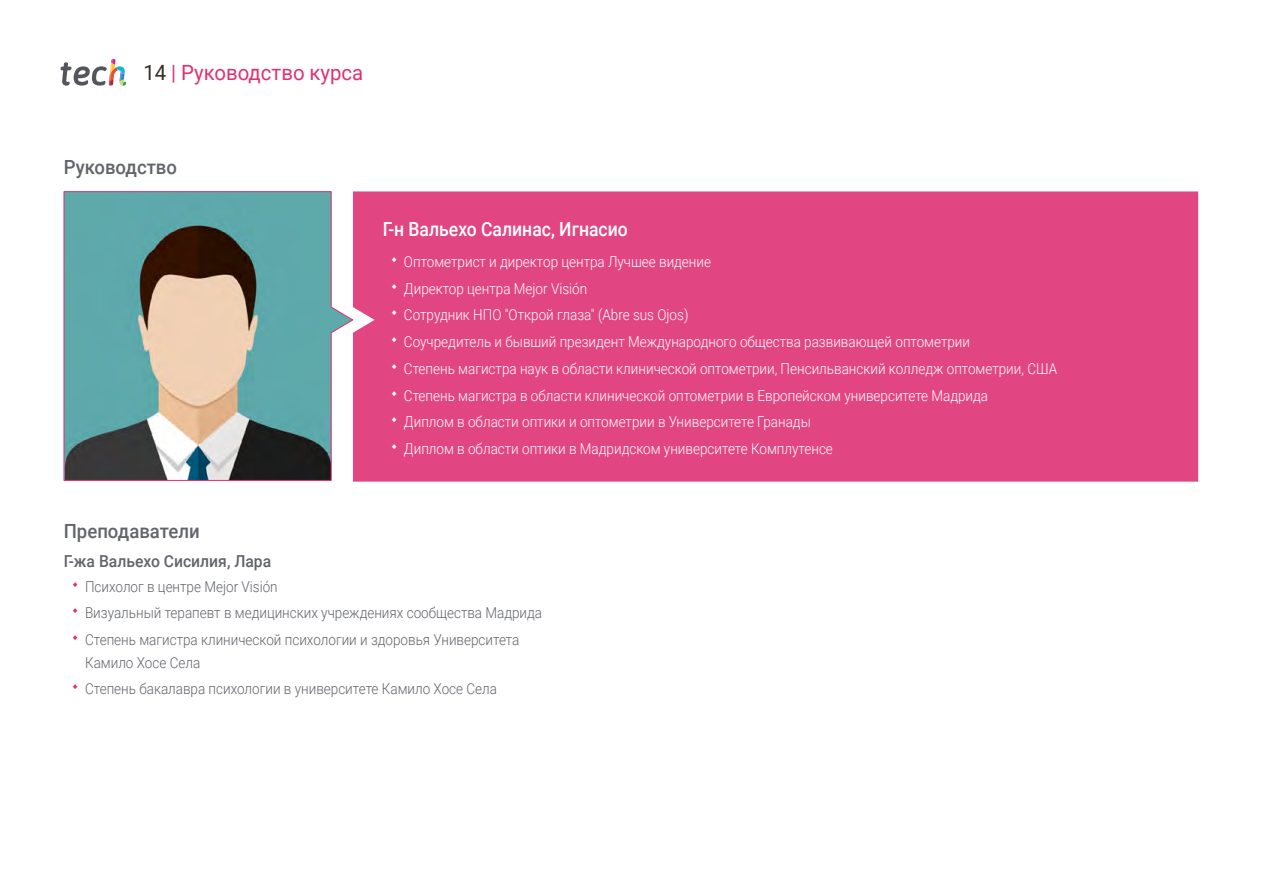
<style>
.page{position:relative;width:1263px;height:893px;background:#fff}
.page>*{position:absolute;margin:0;border:0;box-sizing:border-box;transform-origin:0 0}
.t1{font:21px "Roboto";color:#df3174}
.t2{font:500 19.5px "Roboto";color:#fff;scale:.9 1}
.t3{font:500 19.5px "Roboto";color:#61646a;scale:.95 1}
.t4{font:500 16.5px "Roboto";color:#61646a;scale:.95 1}
.t5{font:300 15px/26.7px "Roboto";color:#fff;scale:.9 1}
.t6{font:300 15px/26.7px "Roboto";color:#61646a;scale:.9 1}
.s1{color:#312e20}
</style>
<div class="page">
<svg style="left:61px;top:59px;width:65px;height:27px"></svg>
<div style="left:353px;top:191px;width:845px;height:291px;background:#e24682"></div>
<svg style="left:64px;top:191px;width:289px;height:290px"></svg>
<svg style="left:392px;top:257px;width:5px;height:5px"></svg>
<svg style="left:392px;top:284px;width:5px;height:5px"></svg>
<svg style="left:392px;top:310px;width:5px;height:5px"></svg>
<svg style="left:392px;top:337px;width:5px;height:5px"></svg>
<svg style="left:392px;top:364px;width:5px;height:5px"></svg>
<svg style="left:392px;top:391px;width:5px;height:5px"></svg>
<svg style="left:392px;top:417px;width:5px;height:5px"></svg>
<svg style="left:392px;top:444px;width:5px;height:5px"></svg>
<h1 class="t1" style="left:144px;top:57px;width:221px"><span class="s1">14</span> | Руководство курса</h1>
<h2 class="t3" style="left:64px;top:154px;width:121px">Руководство</h2>
<h2 class="t3" style="left:64px;top:517px;width:144px">Преподаватели</h2>
<h2 class="t2" style="left:383px;top:215px;width:274px">Г-н Вальехо Салинас, Игнасио</h2>
<p class="t5" style="left:404px;top:247px;width:727px">Оптометрист и директор центра Лучшее видение<br>Директор центра Mejor Visión<br>Сотрудник НПО "Открой глаза" (Abre sus Ojos)<br>Соучредитель и бывший президент Международного общества развивающей оптометрии<br>Степень магистра наук в области клинической оптометрии, Пенсильванский колледж оптометрии, США Степень магистра в области клинической оптометрии в Европейском университете Мадрида<br>Диплом в области оптики и оптометрии в Университете Гранады<br>Диплом в области оптики в Мадридском университете Комплутенсе</p>
<p class="t4" style="left:64px;top:550px;width:220px">Г-жа Вальехо Сисилия, Лара</p>
<p class="t6" style="left:85px;top:572px;width:509px">Психолог в центре Mejor Visión<br>Визуальный терапевт в медицинских учреждениях сообщества Мадрида<br>Степень магистра клинической психологии и здоровья Университета</p>
<p class="t6" style="left:85px;top:648px;width:459px">Камило Хосе Села<br>Степень бакалавра психологии в университете Камило Хосе Села</p>
</div>
